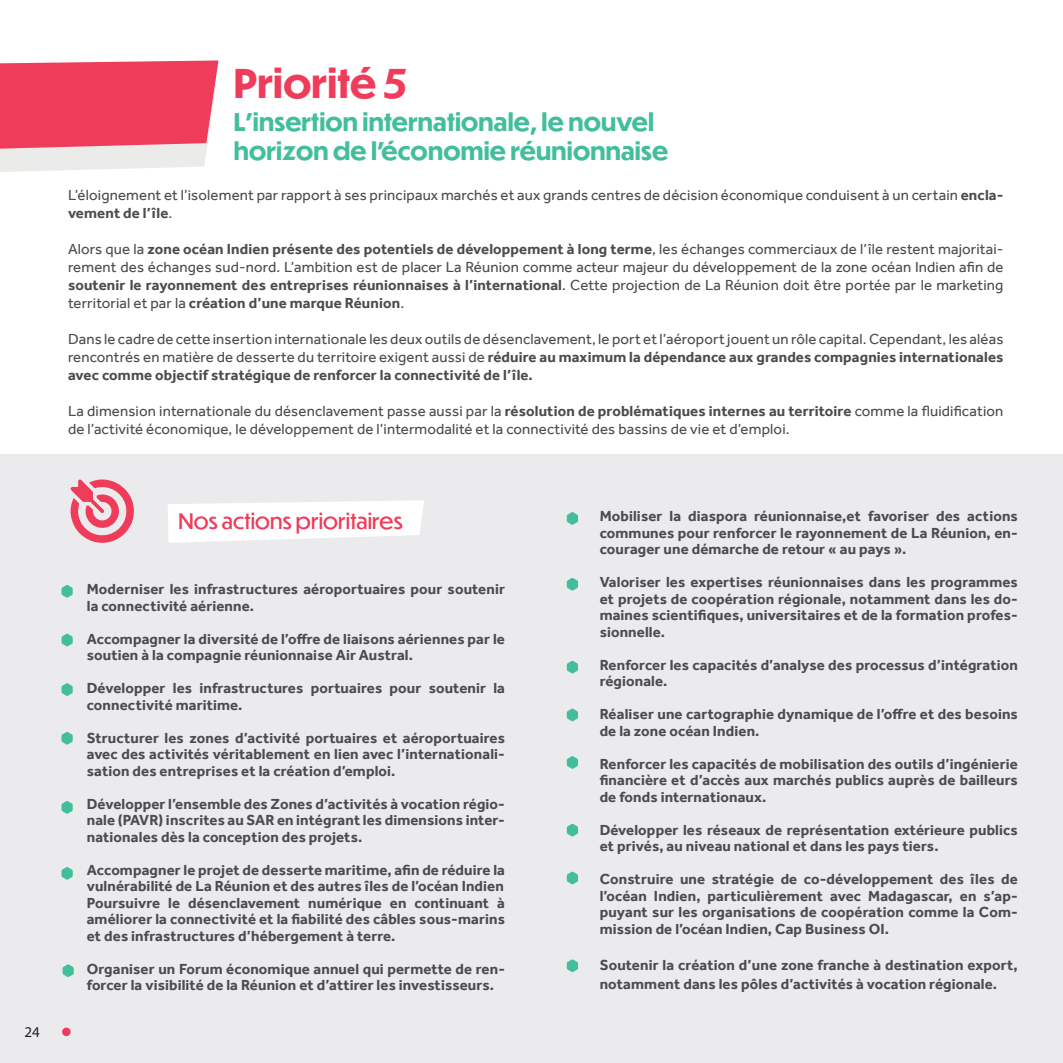
<style>
.page{position:relative;width:1063px;height:1063px;background:#fff}
.page>*{position:absolute;margin:0;border:0;box-sizing:border-box;transform-origin:0 0}
.t1{font:700 39px "Dunbar Tall";letter-spacing:.01em;color:#ee3c5a}
.t2{font:700 24px/28.8px "Dunbar Tall";letter-spacing:.01em;color:#43be9d}
.t3{font:21px "Dunbar Tall";letter-spacing:.01em;color:#ee3c5a}
.t4{font:700 15px/16.5px "Effra";letter-spacing:.01em;color:#4b4c4d}
.t5{font:15px/18px "Effra";letter-spacing:.01em;color:#4b4c4d}
.t6{font:15px "Myriad Pro";color:#231f20}
.s1{font-weight:700}
</style>
<div class="page">
<div style="left:0;top:455px;width:1063px;height:608px;background:#ebebed"></div>
<svg style="left:62px;top:585px;width:11px;height:13px"></svg>
<div style="left:62px;top:1028px;width:9px;height:8px;background:#ee3c5a;border-radius:50%"></div>
<svg style="left:71px;top:479px;width:63px;height:64px"></svg>
<svg style="left:168px;top:500px;width:256px;height:43px"></svg>
<svg style="left:0;top:60px;width:219px;height:112px;background:#ee6c82"></svg>
<svg style="left:62px;top:683px;width:11px;height:13px"></svg>
<svg style="left:62px;top:732px;width:11px;height:13px"></svg>
<svg style="left:62px;top:801px;width:11px;height:13px"></svg>
<svg style="left:62px;top:634px;width:11px;height:12px"></svg>
<svg style="left:62px;top:867px;width:11px;height:13px"></svg>
<svg style="left:63px;top:964px;width:11px;height:13px"></svg>
<svg style="left:567px;top:512px;width:11px;height:13px"></svg>
<svg style="left:567px;top:578px;width:11px;height:13px"></svg>
<svg style="left:567px;top:661px;width:11px;height:12px"></svg>
<svg style="left:567px;top:709px;width:11px;height:12px"></svg>
<svg style="left:567px;top:756px;width:11px;height:13px"></svg>
<svg style="left:567px;top:824px;width:11px;height:13px"></svg>
<svg style="left:567px;top:872px;width:11px;height:12px"></svg>
<svg style="left:567px;top:959px;width:11px;height:13px"></svg>
<h1 class="t1" style="left:234px;top:55px;width:175px">Priorité 5</h1>
<h2 class="t2" style="left:234px;top:107px;width:436px">L’insertion internationale, le nouvel horizon de l’économie réunionnaise</h2>
<p class="t5" style="left:68px;top:186px;width:937px">L’éloignement et l’isolement par rapport à ses principaux marchés et aux grands centres de décision économique conduisent à un certain <span class="s1">encla&shy;vement de l’île</span>.</p>
<p class="t5" style="left:68px;top:240px;width:937px;text-align:justify">Alors que la <span class="s1">zone océan Indien présente des potentiels de développement à long terme</span>, les échanges commerciaux de l’île restent majoritai&shy;rement des échanges sud-nord. L’ambition est de placer La Réunion comme acteur majeur du développement de la zone océan Indien afin de <span class="s1">soutenir le rayonnement des entreprises réunionnaises à l’international</span>. Cette projection de La Réunion doit être portée par le marketing territorial et par la <span class="s1">création d’une marque Réunion</span>.</p>
<p class="t5" style="left:68px;top:330px;width:937px;text-align:justify">Dans le cadre de cette insertion internationale les deux outils de désenclavement, le port et l’aéroport jouent un rôle capital. Cependant, les aléas rencontrés en matière de desserte du territoire exigent aussi de <span class="s1">réduire au maximum la dépendance aux grandes compagnies internationales avec comme objectif stratégique de renforcer la connectivité de l’île.</span></p>
<p class="t5" style="left:68px;top:402px;width:937px">La dimension internationale du désenclavement passe aussi par la <span class="s1">résolution de problématiques internes au territoire</span> comme la fluidification de l’activité économique, le développement de l’intermodalité et la connectivité des bassins de vie et d’emploi.</p>
<p class="t6" style="left:25px;top:1023px;width:17px">24</p>
<h3 class="t3" style="left:178px;top:506px;width:226px">Nos actions prioritaires</h3>
<p class="t4" style="left:87px;top:581px;width:420px">Moderniser les infrastructures aéroportuaires pour soutenir la connectivité aérienne.</p>
<p class="t4" style="left:87px;top:630px;width:420px">Accompagner la diversité de l’offre de liaisons aériennes par le soutien à la compagnie réunionnaise Air Austral.</p>
<p class="t4" style="left:87px;top:680px;width:420px">Développer les infrastructures portuaires pour soutenir la connectivité maritime.</p>
<p class="t4" style="left:87px;top:729px;width:420px;text-align:justify">Structurer les zones d’activité portuaires et aéroportuaires avec des activités véritablement en lien avec l’internationali&shy;sation des entreprises et la création d’emploi.</p>
<p class="t4" style="left:87px;top:795px;width:420px;text-align:justify">Développer l’ensemble des Zones d’activités à vocation régio&shy;nale (PAVR) inscrites au SAR en intégrant les dimensions inter&shy;nationales dès la conception des projets.</p>
<p class="t4" style="left:87px;top:861px;width:420px;text-align:justify">Accompagner le projet de desserte maritime, afin de réduire la vulnérabilité de La Réunion et des autres îles de l’océan Indien Poursuivre le désenclavement numérique en continuant à améliorer la connectivité et la fiabilité des câbles sous-marins et des infrastructures d’hébergement à terre.</p>
<p class="t4" style="left:87px;top:960px;width:420px">Organiser un Forum économique annuel qui permette de ren&shy;forcer la visibilité de la Réunion et d’attirer les investisseurs.</p>
<p class="t4" style="left:600px;top:508px;width:420px;text-align:justify">Mobiliser la diaspora réunionnaise,et favoriser des actions communes pour renforcer le rayonnement de La Réunion, en&shy;courager une démarche de retour « au pays ».</p>
<p class="t4" style="left:600px;top:574px;width:420px;text-align:justify">Valoriser les expertises réunionnaises dans les programmes et projets de coopération régionale, notamment dans les do&shy;maines scientifiques, universitaires et de la formation profes&shy;sionnelle.</p>
<p class="t4" style="left:600px;top:656px;width:420px">Renforcer les capacités d’analyse des processus d’intégration régionale.</p>
<p class="t4" style="left:600px;top:706px;width:420px">Réaliser une cartographie dynamique de l’offre et des besoins de la zone océan Indien.</p>
<p class="t4" style="left:600px;top:755px;width:420px;text-align:justify">Renforcer les capacités de mobilisation des outils d’ingénierie financière et d’accès aux marchés publics auprès de bailleurs de fonds internationaux.</p>
<p class="t4" style="left:600px;top:821px;width:420px">Développer les réseaux de représentation extérieure publics et privés, au niveau national et dans les pays tiers.</p>
<p class="t4" style="left:600px;top:871px;width:420px;text-align:justify">Construire une stratégie de co-développement des îles de l’océan Indien, particulièrement avec Madagascar, en s’ap&shy;puyant sur les organisations de coopération comme la Com&shy;mission de l’océan Indien, Cap Business OI.</p>
<p class="t4" style="left:600px;top:955px;width:420px;line-height:19.5px">Soutenir la création d’une zone franche à destination export, notamment dans les pôles d’activités à vocation régionale.</p>
</div>
